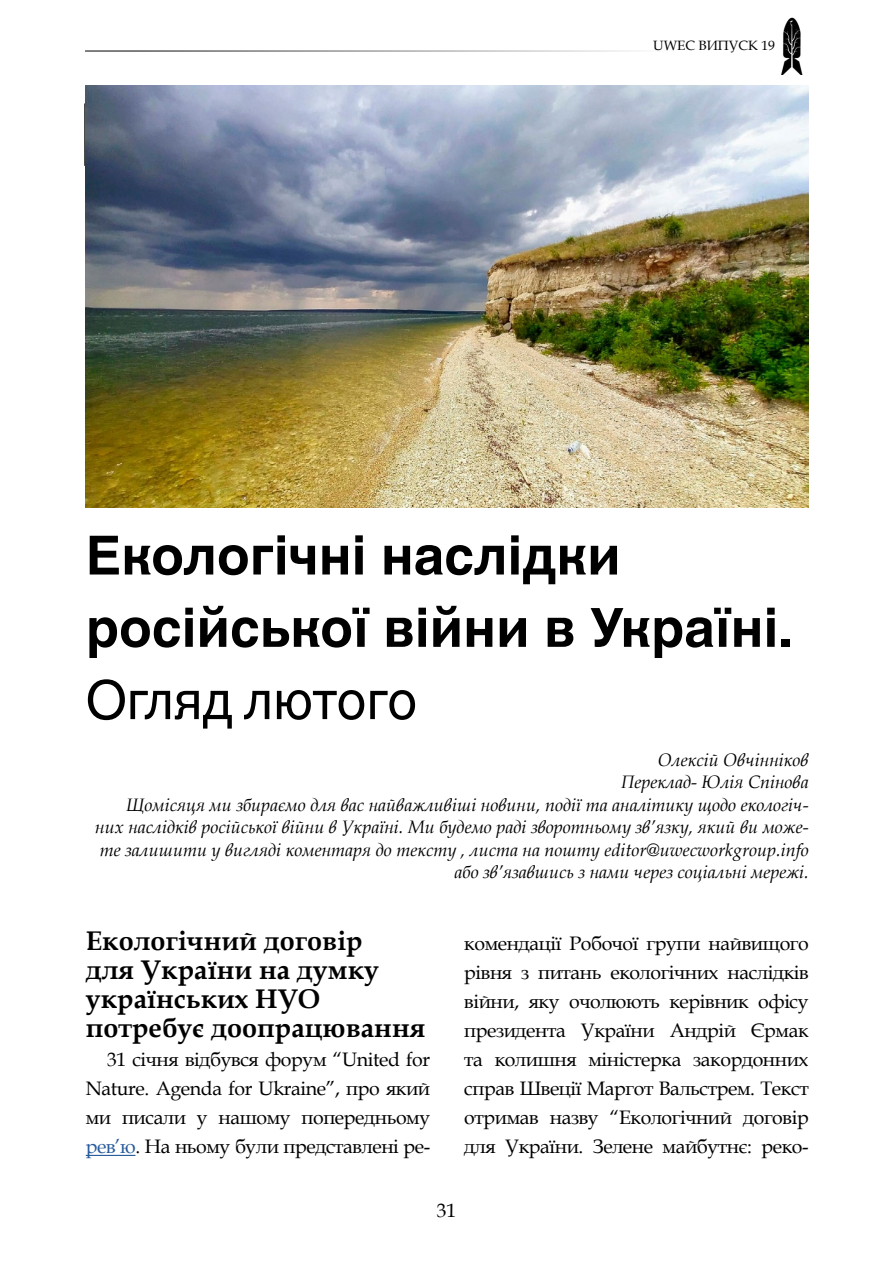
<style>
.page{position:relative;width:893px;height:1263px;background:#fff}
.page>*{position:absolute;margin:0;border:0;box-sizing:border-box;transform-origin:0 0}
.t1{font:700 54px/72.3px "Helvetica World";color:#000}
.t2{font:54px "Helvetica World";color:#000}
.t3{font:700 27px/29px "Book Antiqua";color:#000}
.t4{font:19.5px/29px "Book Antiqua";letter-spacing:-.02em;color:#000;text-align:justify}
.t5{font:italic 18px/22.5px "Book Antiqua";color:#000;text-align:right}
.t6{font:13.5px "Book Antiqua";color:#000}
.s1{color:#275b9b}
</style>
<div class="page">
<hr style="left:85px;top:51px;width:686px;height:1px;background:#000">
<img style="left:781px;top:17px;width:22px;height:57px">
<hr style="left:84px;top:103px;width:2px;height:63px;background:#000">
<img style="left:86px;top:85px;width:723px;height:422px">
<hr style="left:86px;top:1155px;width:49px;height:1px;background:#275b9b">
<p class="t6" style="left:653px;top:36px;width:123px">UWEC ВИПУСК 19</p>
<h1 class="t1" style="left:86px;top:520px;width:709px">Екологічні наслідки російської війни в Україні.</h1>
<h1 class="t2" style="left:86px;top:669px;width:333px">Огляд лютого</h1>
<p class="t5" style="left:95px;top:748px;width:715px">Олексій Овчінніков<br>Переклад- Юлія Спінова<br>Щомісяця ми збираємо для вас найважливіші новини, події та аналітику щодо екологіч&shy;них наслідків російської війни в Україні. Ми будемо раді зворотньому зв’язку, який ви може&shy;те залишити у вигляді коментаря до тексту , листа на пошту editor@uwecworkgroup.info або зв’язавшись з нами через соціальні мережі.</p>
<h2 class="t3" style="left:86px;top:927px;width:341px">Екологічний договір<br>для України на думку українських НУО потребує доопрацювання</h2>
<p class="t4" style="left:86px;top:1044px;width:346px;text-indent:21px">31 січня відбувся форум “United for Nature. Agenda for Ukraine”, про який ми писали у нашому попередньому <span class="s1">рев’ю</span>. На ньому були представлені ре-</p>
<p class="t4" style="left:464px;top:929px;width:346px">комендації Робочої групи найвищого рівня з питань екологічних наслідків війни, яку очолюють керівник офісу президента України Андрій Єрмак та колишня міністерка закордонних справ Швеції Маргот Вальстрем. Текст отримав назву “Екологічний договір для України. Зелене майбутнє: реко-</p>
<p class="t4" style="left:437px;top:1195px;width:21px">31</p>
</div>
